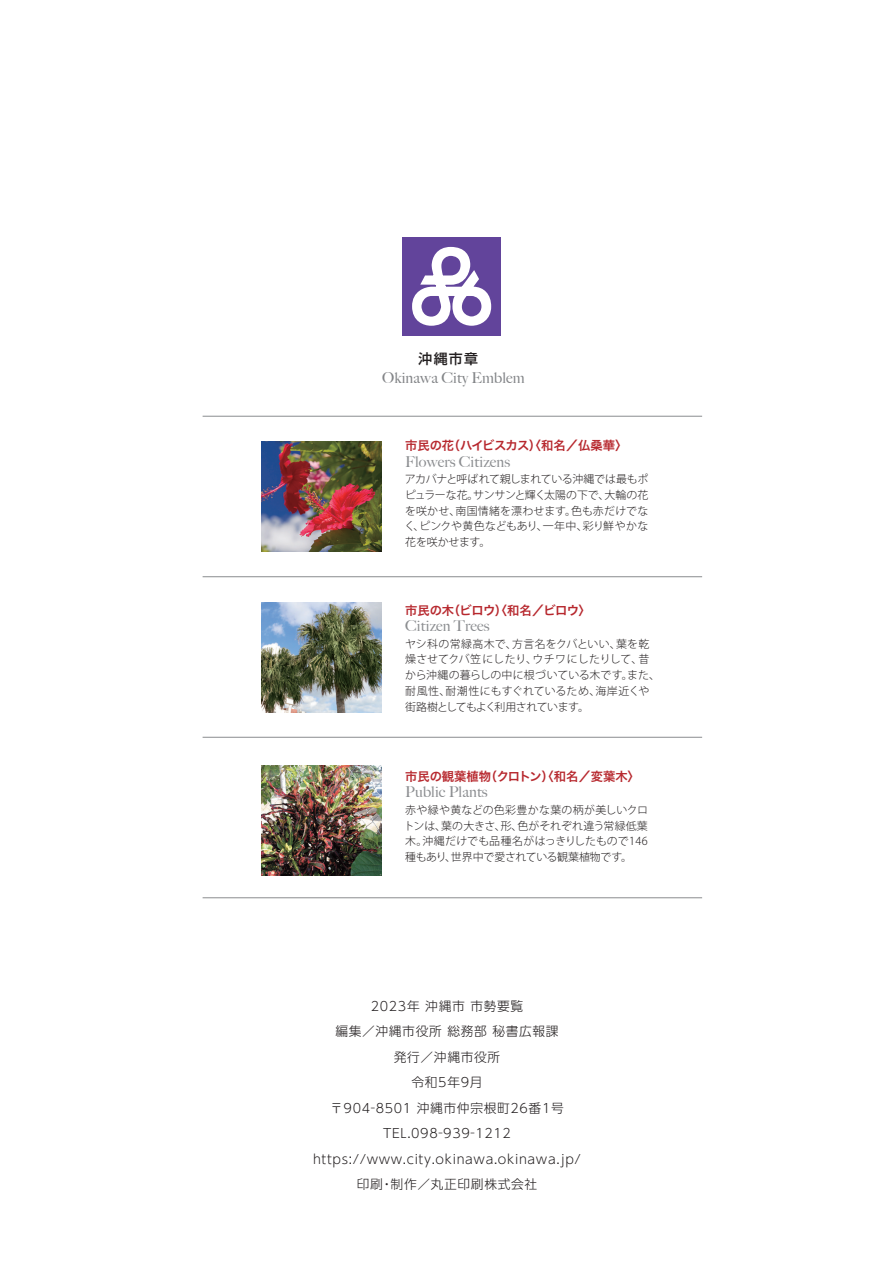
<style>
.page{position:relative;width:893px;height:1263px;background:#fff}
.page>*{position:absolute;margin:0;border:0;box-sizing:border-box;transform-origin:0 0}
.t1{font:500 15px "Big Caslon";letter-spacing:.005em;color:#8b8d90}
.t2{font:500 15px "Big Caslon";letter-spacing:.005em;color:#828487}
.t3{font:500 13.95px "Shin Go Pro";color:#231f20}
.t4{font:300 12.75px/25.5px "UD Shin Go Pro";letter-spacing:.05em;color:#231f20;text-align:center}
.t5{font:12.3px "Hira Kaku Pro W6";letter-spacing:-.02em;color:#b7282e}
.t6{font:12.3px "Hira Kaku Pro W6";color:#b7282e}
.t7{font:300 10.95px/15.8px "Koz Go Pro";color:#231f20;text-align:justify}
</style>
<div class="page">
<img style="left:262px;top:441px;width:119px;height:111px">
<img style="left:262px;top:603px;width:119px;height:110px">
<img style="left:262px;top:765px;width:119px;height:110px">
<hr style="left:203px;top:416px;width:499px;height:1px;background:#8a8c8f">
<hr style="left:203px;top:576px;width:499px;height:1px;background:#8a8c8f">
<hr style="left:203px;top:737px;width:499px;height:1px;background:#8a8c8f">
<hr style="left:203px;top:897px;width:499px;height:1px;background:#8a8c8f">
<div style="left:402px;top:237px;width:99px;height:99px;background:#62449b"></div>
<svg style="left:412px;top:247px;width:79px;height:79px"></svg>
<p class="t3" style="left:418px;top:348px;width:61px">沖縄市章</p>
<h1 class="t2" style="left:382px;top:365px;width:144px">Okinawa City Emblem</h1>
<p class="t5" style="left:405px;top:434px;width:224px">市民の花（ハイビスカス）〈和名／仏桑華〉</p>
<p class="t7" style="left:404px;top:471px;width:245px">アカバナと呼ばれて親しまれている沖縄では最もポピュラーな花。サンサンと輝く太陽の下で、大輪の花を咲かせ、南国情緒を漂わせます。色も赤だけでなく、ピンクや黄色などもあり、一年中、彩り鮮やかな花を咲かせます。</p>
<h1 class="t1" style="left:405px;top:449px;width:106px">Flowers Citizens</h1>
<p class="t5" style="left:405px;top:599px;width:187px">市民の木（ビロウ）〈和名／ビロウ〉</p>
<p class="t7" style="left:405px;top:636px;width:256px;text-align:left">ヤシ科の常緑高木で、方言名をクバといい、葉を乾燥させてクバ笠にしたり、ウチワにしたりして、昔から沖縄の暮らしの中に根づいている木です。また、耐風性、耐潮性にもすぐれているため、海岸近くや街路樹としてもよく利用されています。</p>
<h1 class="t1" style="left:405px;top:614px;width:86px">Citizen Trees</h1>
<p class="t6" style="left:405px;top:765px;width:236px">市民の観葉植物（クロトン）〈和名／変葉木〉</p>
<p class="t7" style="left:404px;top:802px;width:246px">赤や緑や黄などの色彩豊かな葉の柄が美しいクロトンは、葉の大きさ、形、色がそれぞれ違う常緑低葉木。沖縄だけでも品種名がはっきりしたもので146種もあり、世界中で愛されている観葉植物です。</p>
<h1 class="t1" style="left:405px;top:780px;width:84px">Public Plants</h1>
<p class="t4" style="left:313px;top:993px;width:269px">2023年 沖縄市 市勢要覧<br>編集／沖縄市役所 総務部 秘書広報課<br>発行／沖縄市役所<br>令和5年9月<br>〒904-8501 沖縄市仲宗根町26番1号<br>TEL.098-939-1212 https://www.city.okinawa.okinawa.jp/印刷・制作／丸正印刷株式会社</p>
</div>
